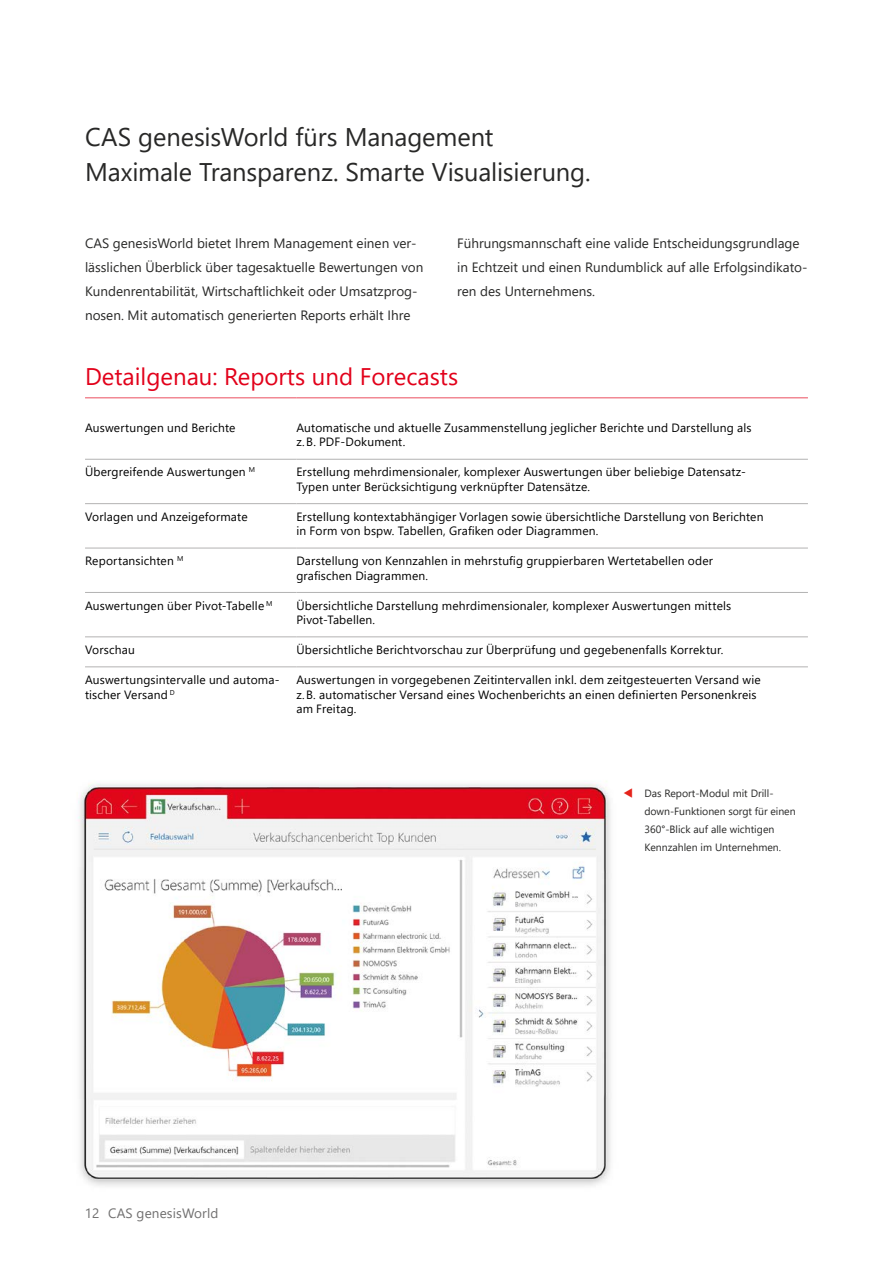
<style>
.page{position:relative;width:893px;height:1263px;background:#fff}
.page>*{position:absolute;margin:0;border:0;box-sizing:border-box;transform-origin:0 0}
.t1{font:25.5px/34.5px "Segoe UI";letter-spacing:-.005em;color:#282827}
.t2{font:24px "Segoe UI";color:#e2001a}
.t3{font:13.5px/24px "Segoe UI";color:#282827}
.t4{font:13.5px "Segoe UI";letter-spacing:.01em;color:#706f6f}
.t5{font:12px/14.4px "Segoe UI";letter-spacing:.015em;color:#000}
.t6{font:10.5px/18px "Segoe UI";color:#282827}
.s1{color:#e5231b}
</style>
<div class="page">
<hr style="left:85px;top:397px;width:211px;height:1px;background:#eb4d5f">
<hr style="left:296px;top:397px;width:512px;height:1px;background:#eb4d5f">
<hr style="left:85px;top:459px;width:211px;height:1px;background:#b3b2b2">
<hr style="left:296px;top:459px;width:512px;height:1px;background:#b3b2b2">
<hr style="left:85px;top:503px;width:211px;height:1px;background:#b3b2b2">
<hr style="left:296px;top:503px;width:512px;height:1px;background:#b3b2b2">
<hr style="left:85px;top:548px;width:211px;height:1px;background:#b3b2b2">
<hr style="left:296px;top:548px;width:512px;height:1px;background:#b3b2b2">
<hr style="left:85px;top:592px;width:211px;height:1px;background:#b3b2b2">
<hr style="left:296px;top:592px;width:512px;height:1px;background:#b3b2b2">
<hr style="left:85px;top:636px;width:211px;height:1px;background:#b3b2b2">
<hr style="left:296px;top:636px;width:512px;height:1px;background:#b3b2b2">
<hr style="left:85px;top:666px;width:211px;height:1px;background:#b3b2b2">
<hr style="left:296px;top:666px;width:512px;height:1px;background:#b3b2b2">
<img style="left:78px;top:781px;width:533px;height:405px">
<h1 class="t1" style="left:85px;top:118px;width:507px">CAS genesisWorld fürs Management<br>Maximale Transparenz. Smarte Visualisierung.</h1>
<p class="t3" style="left:85px;top:230px;width:340px">CAS genesisWorld bietet Ihrem Management einen ver&shy;lässlichen Ü berblick über tagesaktuelle Bewertungen von Kundenrentabilität, Wirtschaftlichkeit oder Umsatzprog&shy;nosen. Mit automatisch generierten Reports erhält Ihre</p>
<p class="t3" style="left:457px;top:230px;width:352px">Führungsmannschaft eine valide Entscheidungsgrundlage in Echtzeit und einen Rundumblick auf alle Erfolgsindikato&shy;ren des Unternehmens.</p>
<h2 class="t2" style="left:85px;top:354px;width:375px">Detailgenau: Reports und Forecasts</h2>
<p class="t5" style="left:85px;top:420px;width:152px">Auswertungen und Berichte</p>
<p class="t5" style="left:296px;top:420px;width:457px">Automatische und aktuelle Zusammenstellung jeglicher Berichte und Darstellung als z.B. PDF-Dokument.</p>
<p class="t5" style="left:85px;top:464px;width:172px">Ü bergreifende Auswertungen <sup>M</sup></p>
<p class="t5" style="left:296px;top:464px;width:451px">Erstellung mehrdimensionaler, komplexer Auswertungen über beliebige Datensatz-<br>Typen unter Berücksichtigung verknüpfter Datensätze.</p>
<p class="t5" style="left:85px;top:508px;width:164px">Vorlagen und Anzeigeformate</p>
<p class="t5" style="left:296px;top:508px;width:469px">Erstellung kontextabhängiger Vorlagen sowie übersichtliche Darstellung von Berichten in Form von bspw. Tabellen, Grafiken oder Diagrammen.</p>
<p class="t5" style="left:85px;top:553px;width:100px">Reportansichten <sup>M</sup></p>
<p class="t5" style="left:296px;top:553px;width:418px">Darstellung von Kennzahlen in mehrstufig gruppierbaren Wertetabellen oder grafischen Diagrammen.</p>
<p class="t5" style="left:85px;top:597px;width:189px">Auswertungen über Pivot-Tabelle <sup>M</sup></p>
<p class="t5" style="left:296px;top:597px;width:436px">Ü bersichtliche Darstellung mehrdimensionaler, komplexer Auswertungen mittels<br>Pivot-Tabellen.</p>
<p class="t5" style="left:85px;top:641px;width:51px">Vorschau</p>
<p class="t5" style="left:296px;top:641px;width:429px">Ü bersichtliche Berichtvorschau zur Ü berprüfung und gegebenenfalls Korrektur.</p>
<p class="t5" style="left:85px;top:671px;width:196px">Auswertungsintervalle und automa&shy;tischer Versand <sup>D</sup></p>
<p class="t5" style="left:296px;top:671px;width:466px">Auswertungen in vorgegebenen Zeitintervallen inkl. dem zeitgesteuerten Versand wie z.B. automatischer Versand eines Wochenberichts an einen definierten Personenkreis am Freitag.</p>
<p class="t4" style="left:85px;top:1200px;width:135px">12 CAS genesisWorld</p>
<p class="t6" style="left:644px;top:783px;width:153px;text-indent:-21px"><span class="s1">▼</span> Das Report-Modul mit Drill&shy;down-Funktionen sorgt für einen<br>360°-Blick auf alle wichtigen<br>Kennzahlen im Unternehmen.</p>
</div>
